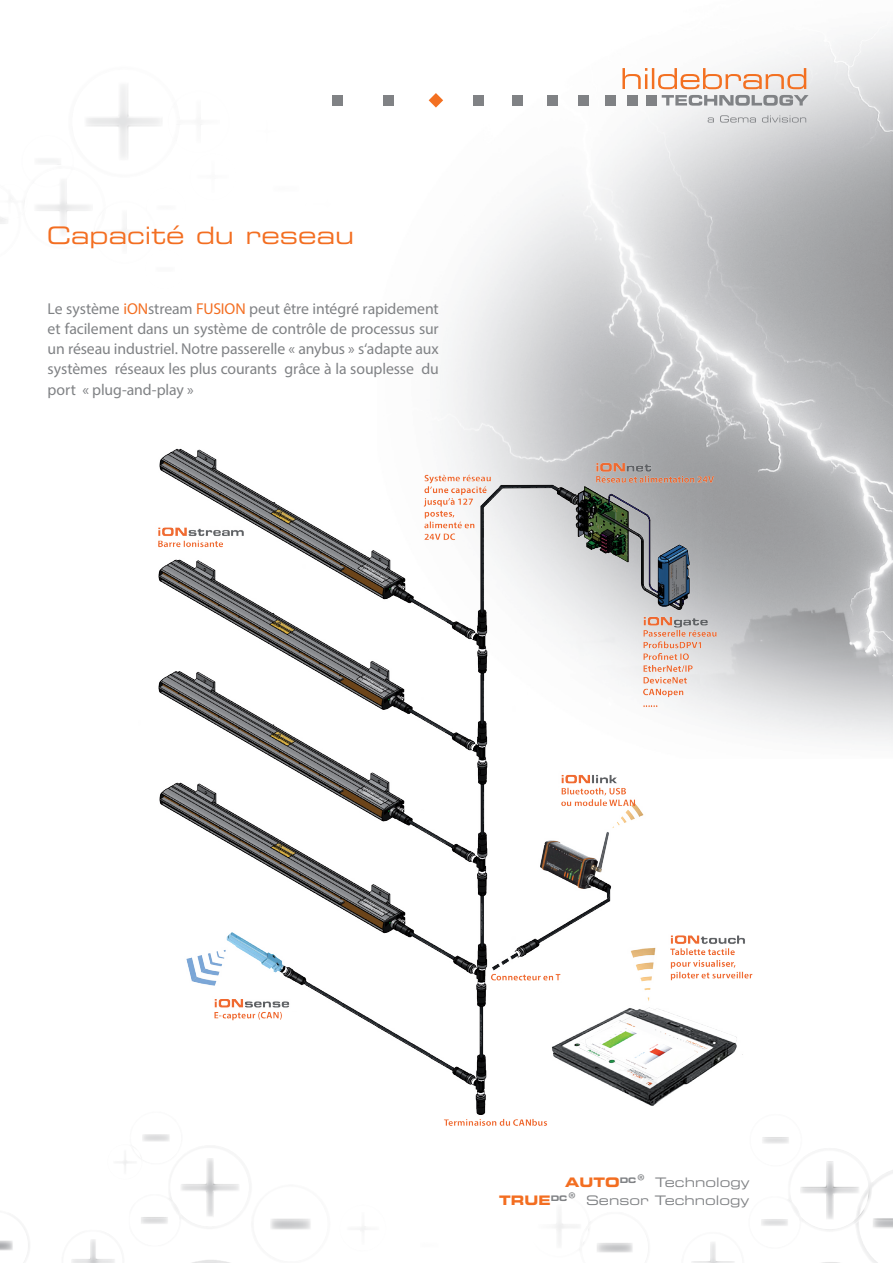
<style>
.page{position:relative;width:893px;height:1263px;background:#fff}
.page>*{position:absolute;margin:0;border:0;box-sizing:border-box;transform-origin:0 0}
.head{font:24px "Eurostile LT Std Ex 2";letter-spacing:.005em;color:#f36e21}
.copy{font:15.75px/20.2px "Myriad Pro";letter-spacing:-.01em;color:#808285;text-align:justify}
.t1{font:13.05px "Eurostile LT Std Ex 2";color:#808285}
.s1{color:#f36e21}
.s2{font-family:"Eurostile LT Std Bold Ex 2";color:#f36e21}
.s3{font-family:"Myriad Pro";font-size:18.6px}
</style>
<div class="page">
<img style="left:822px;top:1262px;width:18px;height:1px">
<img style="left:800px;top:1161px;width:74px;height:72px">
<img style="left:761px;top:1194px;width:41px;height:39px">
<img style="left:762px;top:1137px;width:42px;height:31px">
<img style="left:692px;top:1242px;width:42px;height:21px">
<img style="left:577px;top:1210px;width:56px;height:49px">
<img style="left:0;top:220px;width:6px;height:4px">
<img style="left:91px;top:200px;width:37px;height:36px">
<img style="left:0;top:186px;width:29px;height:34px">
<img style="left:383px;top:30px;width:510px;height:713px">
<svg style="left:662px;top:95px;width:146px;height:11px;background:#b2b4b6"></svg>
<svg style="left:622px;top:68px;width:184px;height:21px"></svg>
<div style="left:646px;top:95px;width:10px;height:10px;background:#808285"></div>
<div style="left:627px;top:95px;width:11px;height:10px;background:#808285"></div>
<div style="left:605px;top:95px;width:10px;height:10px;background:#808285"></div>
<div style="left:578px;top:95px;width:11px;height:10px;background:#808285"></div>
<div style="left:548px;top:95px;width:10px;height:10px;background:#808285"></div>
<div style="left:513px;top:95px;width:10px;height:10px;background:#808285"></div>
<div style="left:474px;top:95px;width:10px;height:10px;background:#808285"></div>
<svg style="left:429px;top:93px;width:14px;height:15px"></svg>
<div style="left:384px;top:95px;width:10px;height:10px;background:#808285"></div>
<div style="left:332px;top:95px;width:11px;height:10px;background:#808285"></div>
<svg style="left:708px;top:117px;width:6px;height:6px"></svg>
<svg style="left:720px;top:115px;width:36px;height:8px"></svg>
<svg style="left:762px;top:115px;width:44px;height:8px"></svg>
<img style="left:181px;top:1158px;width:58px;height:64px">
<img style="left:141px;top:1192px;width:42px;height:32px">
<img style="left:142px;top:1137px;width:42px;height:29px">
<img style="left:72px;top:1239px;width:43px;height:24px">
<img style="left:360px;top:1226px;width:6px;height:5px">
<img style="left:0;top:1229px;width:30px;height:33px">
<img style="left:268px;top:1218px;width:43px;height:45px">
<img style="left:121px;top:1144px;width:23px;height:22px">
<img style="left:142px;top:426px;width:613px;height:711px">
<p class="head" style="left:47px;top:219px;width:309px">Capacité du reseau</p>
<p class="copy" style="left:48px;top:298px;width:393px">Le système <span class="s1">iON</span>stream <span class="s1">FUSION</span> peut être intégré rapidement et facilement dans un système de contrôle de processus sur un réseau industriel. Notre passerelle « anybus » s‘adapte aux systèmes réseaux les plus courants grâce à la souplesse du port « plug-and-play »</p>
<p class="t1" style="left:565px;top:1174px;width:186px"><span class="s2">AUTO</span><sup>DC</sup><span class="s3">®</span> Technology</p>
<p class="t1" style="left:499px;top:1191px;width:252px"><span class="s2">TRUE</span><sup>DC</sup><span class="s3">®</span> Sensor Technology</p>
</div>
